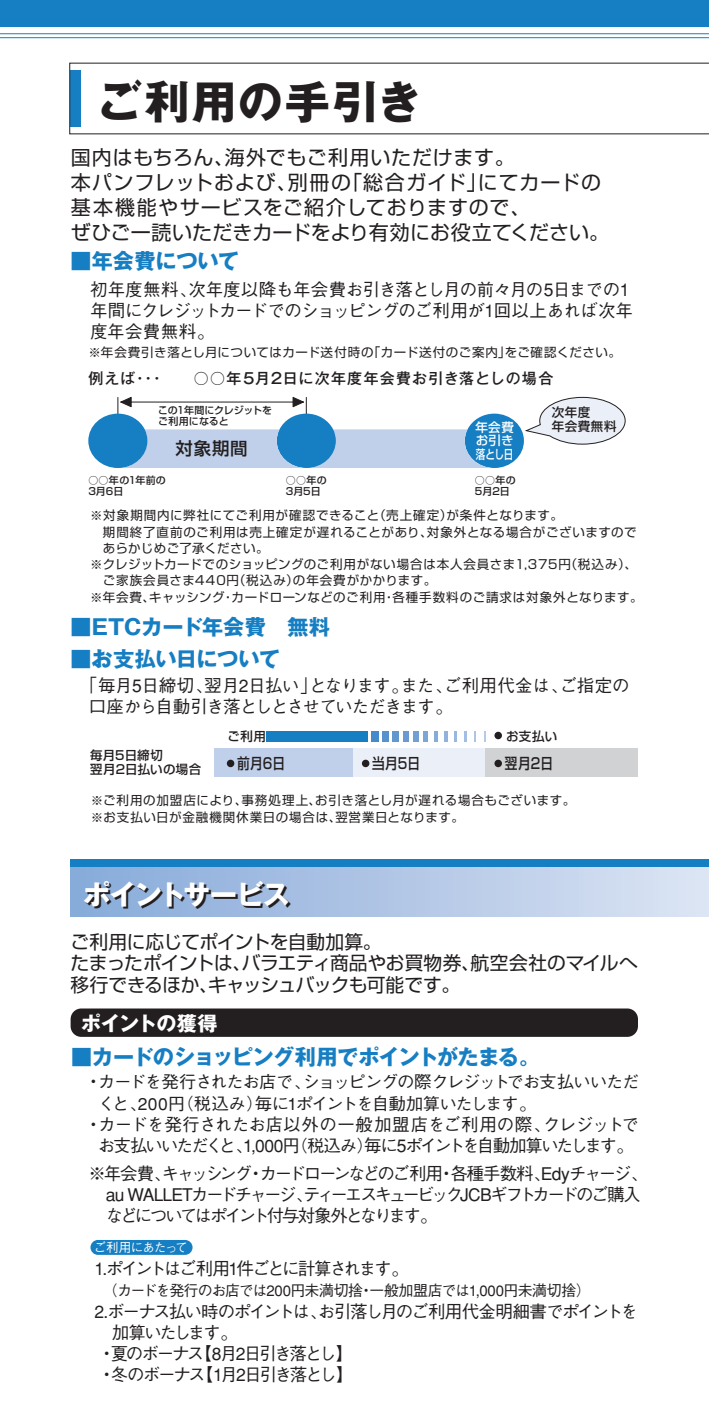
<style>
.page{position:relative;width:709px;height:1418px;background:#fff}
.page>*{position:absolute;margin:0;border:0;box-sizing:border-box;transform-origin:0 0}
.t1{font:700 45px "Gothic MB101";letter-spacing:.045em;color:#231f20}
.t2{font:700 27.5px "Gothic MB101";letter-spacing:-.05em;color:#231f20}
.t3{font:700 21.25px "Gothic MB101";letter-spacing:-.02em;color:#167ec2}
.t4{font:700 21.25px "Gothic MB101";letter-spacing:-.04em;color:#167ec2}
.t5{font:20px/25px "Shin Go";letter-spacing:.035em;color:#231f20}
.t6{font:700 20px "Gothic MB101";letter-spacing:-.025em;color:#fff}
.t7{font:18.75px/21.2px "Shin Go";letter-spacing:-.025em;color:#231f20}
.t8{font:500 17.5px/21.2px "Gothic BBB";letter-spacing:-.14em;color:#231f20}
.t9{font:500 17.5px/21.2px "Gothic BBB";letter-spacing:-.025em;color:#231f20}
.t10{font:500 17.5px/21.2px "Gothic BBB";letter-spacing:-.06em;color:#231f20;text-align:center}
.t11{font:500 17.5px/21.2px "Gothic BBB";letter-spacing:-.04em;color:#231f20}
.t12{font:500 17.5px "Gothic BBB";letter-spacing:-.13em;color:#231f20}
.t13{font:500 17.5px "Gothic BBB";letter-spacing:-.105em;color:#231f20}
.t14{font:500 17.5px "Gothic BBB";letter-spacing:-.125em;color:#231f20}
.t15{font:500 17.5px "Shin Go";color:#231f20}
.t16{font:500 17px/21.2px "Gothic BBB";letter-spacing:-.08em;color:#231f20}
.t17{font:500 15px "Gothic BBB";letter-spacing:-.045em;color:#231f20}
.t18{font:500 15px "Gothic MB101";letter-spacing:.07em;color:#231f20}
.t19{font:500 15px "Shin Go";letter-spacing:-.005em;color:#231f20;scale:.85 1}
.t20{font:12.5px/16.2px "Shin Go";letter-spacing:.05em;color:#231f20}
.t21{font:500 12.5px/13.8px "Shin Go";letter-spacing:.01em;color:#231f20}
.t22{font:500 12.5px/13.8px "Shin Go";letter-spacing:.01em;color:#fff;text-align:justify}
.t23{font:500 12.5px "Gothic BBB";letter-spacing:-.06em;color:#fff}
.t24{font:500 12.5px/13.8px "Shin Go";letter-spacing:.05em;color:#231f20}
.t25{font:500 12.5px "Shin Go";letter-spacing:.03em;color:#231f20}
.t26{font:500 10px/11.2px "Shin Go";letter-spacing:-.005em;color:#231f20}
.s1{font-size:17.5px}
.s2{font-size:17px}
</style>
<div class="page">
<div style="left:0;top:0;width:709px;height:27px;background:#167ec2"></div>
<hr style="left:0;top:33px;width:709px;height:1px;background:#167ec2">
<svg style="left:69px;top:62px;width:640px;height:73px"></svg>
<div style="left:353px;top:748px;width:132px;height:29px;background:#ebf0f8"></div>
<div style="left:214px;top:748px;width:139px;height:29px;background:#c0d0ea"></div>
<div style="left:485px;top:748px;width:153px;height:29px;background:#d1d2d4"></div>
<div style="left:227px;top:759px;width:7px;height:8px;background:#231f20;border-radius:50%"></div>
<div style="left:362px;top:759px;width:7px;height:8px;background:#231f20;border-radius:50%"></div>
<div style="left:494px;top:759px;width:8px;height:8px;background:#231f20;border-radius:50%"></div>
<hr style="left:0;top:37px;width:709px;height:1px;background:#167ec2">
<div style="left:266px;top:731px;width:102px;height:10px;background:#167ec2"></div>
<div style="left:371px;top:731px;width:8px;height:10px;background:#468bc9"></div>
<div style="left:382px;top:731px;width:7px;height:10px;background:#5891cc"></div>
<div style="left:393px;top:731px;width:6px;height:10px;background:#6296cf"></div>
<div style="left:403px;top:731px;width:5px;height:10px;background:#6a9ad1"></div>
<div style="left:413px;top:731px;width:5px;height:10px;background:#72a0d4"></div>
<div style="left:423px;top:731px;width:5px;height:10px;background:#7da6d7"></div>
<svg style="left:434px;top:731px;width:3px;height:10px"></svg>
<svg style="left:444px;top:731px;width:3px;height:10px"></svg>
<svg style="left:454px;top:731px;width:3px;height:10px"></svg>
<svg style="left:464px;top:731px;width:2px;height:10px"></svg>
<svg style="left:474px;top:731px;width:2px;height:10px"></svg>
<svg style="left:484px;top:731px;width:2px;height:10px"></svg>
<svg style="left:494px;top:731px;width:8px;height:8px"></svg>
<div style="left:71px;top:867px;width:638px;height:49px;background:linear-gradient(to right,#87aad9,#dbe4f3)"></div>
<div style="left:71px;top:859px;width:638px;height:8px;background:#167ec2"></div>
<div style="left:90px;top:1239px;width:102px;height:15px;background:#167ec2;border-radius:7px"></div>
<div style="left:71px;top:1008px;width:567px;height:28px;background:#231f20;border-radius:11px"></div>
<svg style="left:88px;top:396px;width:538px;height:72px"></svg>
<p class="t1" style="left:97px;top:69px;width:327px">ご利用の手引き</p>
<p class="t5" style="left:71px;top:143px;width:540px">国内はもちろん、海外でもご利用いただけます。<br>本パンフレットおよび、別冊の「総合ガイド」にてカードの基本機能やサービスをご紹介しておりますので、<br>ぜひご一読いただきカードをより有効にお役立てください。</p>
<p class="t3" style="left:70px;top:245px;width:170px">■年会費について</p>
<p class="t9" style="left:90px;top:279px;width:544px">初年度無料、次年度以降も年会費お引き落とし月の前々月の5日までの1年間にクレジットカードでのショッピングのご利用が1回以上あれば次年度年会費無料。</p>
<p class="t20" style="left:88px;top:343px;width:534px">※年会費引き落とし月についてはカード送付時の「カード送付のご案内」をご確認ください。</p>
<p class="t18" style="left:88px;top:368px;width:466px">例えば・・・　　○○年5月2日に次年度年会費お引き落としの場合</p>
<p class="t22" style="left:475px;top:419px;width:40px">年会費お引き落とし日</p>
<p class="t26" style="left:158px;top:404px;width:115px">この1年間にクレジットをご利用になると</p>
<p class="t24" style="left:551px;top:405px;width:66px">次年度<br>年会費無料</p>
<p class="t15" style="left:175px;top:437px;width:74px">対象期間</p>
<p class="t26" style="left:88px;top:474px;width:79px">○○年の1年前の<br>3月6日</p>
<p class="t26" style="left:286px;top:474px;width:42px">○○年の<br>3月5日</p>
<p class="t26" style="left:475px;top:474px;width:42px">○○年の<br>5月2日</p>
<p class="t20" style="left:90px;top:507px;width:554px">※対象期間内に弊社にてご利用が確認できること（売上確定）が条件となります。<br>　期間終了直前のご利用は売上確定が遅れることがあり、対象外となる場合がございますので　あらかじめご了承ください。<br>※クレジットカードでのショッピングのご利用がない場合は本人会員さま1,375円（税込み）、　ご家族会員さま440円（税込み）の年会費がかかります。<br>※年会費、キャッシング・カードローンなどのご利用・各種手数料のご請求は対象外となります。</p>
<p class="t3" style="left:70px;top:612px;width:261px">■ETCカード年会費　無料</p>
<p class="t3" style="left:70px;top:644px;width:211px">■お支払い日について</p>
<p class="t11" style="left:89px;top:675px;width:542px;text-indent:-9px">「毎月5日締切、翌月2日払い」となります。また、ご利用代金は、ご指定の口座から自動引き落としとさせていただきます。</p>
<p class="t21" style="left:90px;top:748px;width:113px">毎月5日締切<br>翌月2日払いの場合</p>
<p class="t25" style="left:227px;top:728px;width:40px">ご利用</p>
<p class="t25" style="left:506px;top:728px;width:53px">お支払い</p>
<p class="t19" style="left:224px;top:753px;width:73px">　前月6日</p>
<p class="t19" style="left:359px;top:753px;width:73px">　当月5日</p>
<p class="t19" style="left:492px;top:753px;width:73px">　翌月2日</p>
<p class="t20" style="left:91px;top:792px;width:486px">※ご利用の加盟店により、事務処理上、お引き落とし月が遅れる場合もございます。※お支払い日が金融機関休業日の場合は、翌営業日となります。</p>
<p class="t2" style="left:85px;top:877px;width:208px">ポイントサービス</p>
<p class="t7" style="left:71px;top:930px;width:569px">ご利用に応じてポイントを自動加算。<br>たまったポイントは、バラエティ商品やお買物券、航空会社のマイルへ移行できるほか、キャッシュバックも可能です。</p>
<p class="t6" style="left:81px;top:1009px;width:138px">ポイントの獲得</p>
<p class="t4" style="left:71px;top:1041px;width:471px">■カードのショッピング利用でポイントがたまる。</p>
<p class="t16" style="left:98px;top:1072px;width:543px;text-indent:-13px"><span class="s1">・</span>カードを発行されたお店で、ショッピングの際クレジットでお支払いいただくと、200円（税込み）毎に1ポイントを自動加算いたします。</p>
<p class="t10" style="left:85px;top:1114px;width:555px">・カードを発行されたお店以外の一般加盟店をご利用の際、クレジットでお支払いいただくと、1,000円<span class="s2">（税込み）</span>毎に5ポイントを自動加算いたします。</p>
<p class="t8" style="left:106px;top:1163px;width:543px;text-indent:-18px">※年会費、キャッシング・カードローンなどのご利用・各種手数料、Edyチャージ、au WALLETカードチャージ、ティーエスキュービックJCBギフトカードのご購入などについてはポイント付与対象外となります。</p>
<p class="t23" style="left:94px;top:1240px;width:95px">ご利用にあたって</p>
<p class="t14" style="left:94px;top:1258px;width:316px">1.ポイントはご利用1件ごとに計算されます。</p>
<p class="t17" style="left:103px;top:1282px;width:489px">（カードを発行のお店では200円未満切捨・一般加盟店では1,000円未満切捨）</p>
<p class="t13" style="left:94px;top:1300px;width:545px">2.ボーナス払い時のポイントは、お引落し月のご利用代金明細書でポイントを</p>
<p class="t12" style="left:112px;top:1322px;width:127px">加算いたします。</p>
<p class="t12" style="left:98px;top:1343px;width:256px">・夏のボーナス【8月2日引き落とし】</p>
<p class="t12" style="left:98px;top:1364px;width:256px">・冬のボーナス【1月2日引き落とし】</p>
</div>
